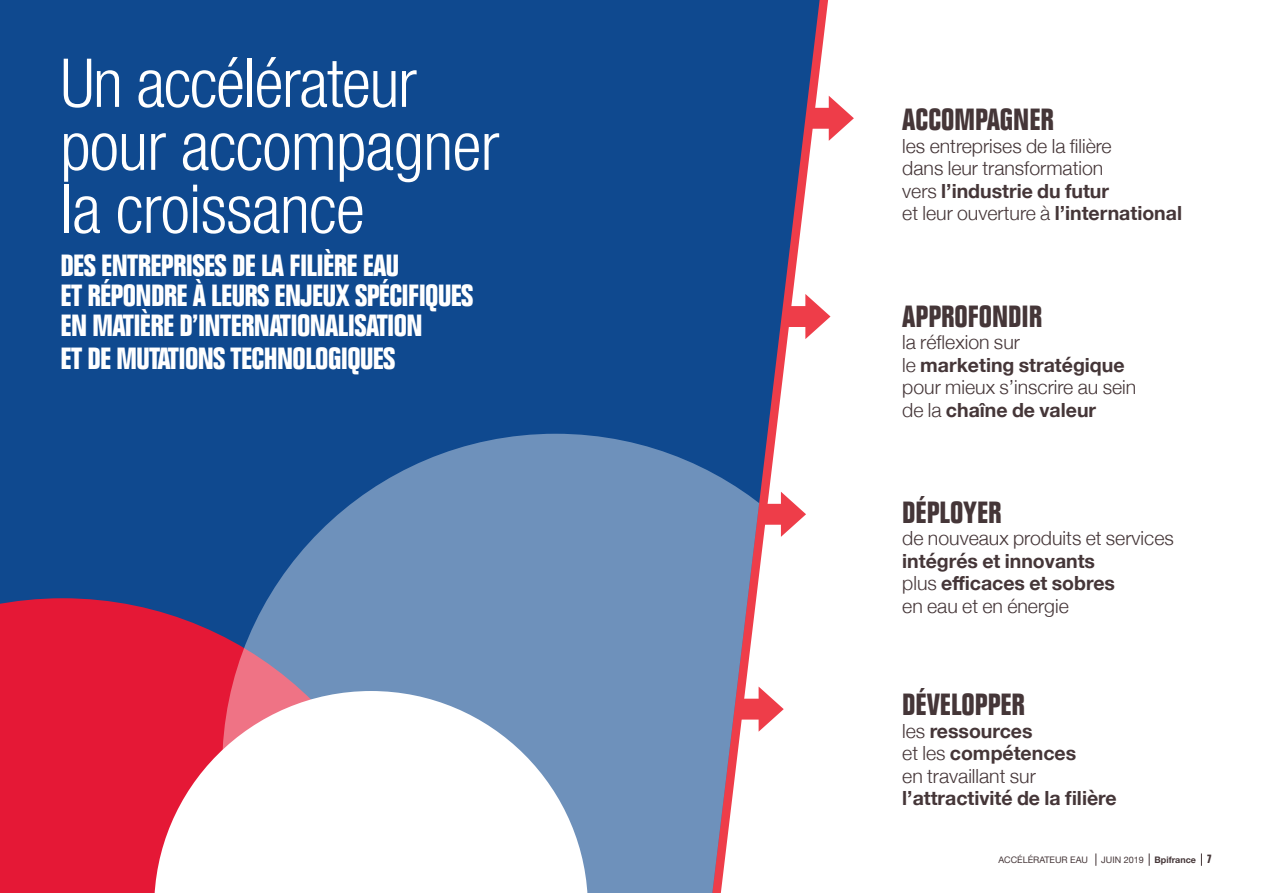
<style>
.page{position:relative;width:1263px;height:893px;background:#fff}
.page>*{position:absolute;margin:0;border:0;box-sizing:border-box;transform-origin:0 0}
.t1{font:300 condensed 67.5px/63px "Helvetica Neue";letter-spacing:-.01em;color:#fff}
.t2{font:700 condensed 30px/30px "Folio";letter-spacing:-.02em;color:#fff}
.t3{font:700 condensed 30px "Folio";color:#453638}
.t4{font:300 19.5px/22.5px "Helvetica Neue";color:#453638}
.t5{font:700 19.5px/22.5px "Helvetica Neue";color:#453638}
.t6{font:700 9px "Helvetica Neue";color:#453638}
.t7{font:9px "Helvetica Neue";color:#453638}
.s1{font-weight:700}
.s2{font-weight:300}
.s3{font-weight:400}
.s4{font-family:"Folio";font-stretch:condensed;font-size:12px}
</style>
<div class="page">
<svg style="left:820px;top:96px;width:34px;height:45px"></svg>
<svg style="left:820px;top:307px;width:10px;height:19px"></svg>
<div style="left:0;top:0;width:820px;height:598px;background:#0f498f"></div>
<div style="left:0;top:598px;width:222px;height:295px;background:#e51836"></div>
<svg style="left:154px;top:691px;width:68px;height:202px;fill:#e51836"></svg>
<svg style="left:222px;top:434px;width:598px;height:459px;fill:#6e91bb"></svg>
<svg style="left:1095px;top:853px;width:1px;height:13px"></svg>
<svg style="left:1149px;top:853px;width:1px;height:13px"></svg>
<svg style="left:1201px;top:853px;width:1px;height:13px"></svg>
<h1 class="t1" style="left:61px;top:51px;width:440px">Un accélérateur pour accompagner la croissance</h1>
<h2 class="t2" style="left:61px;top:251px;width:414px">DES ENTREPRISES DE LA FILIÈRE EAU<br>ET RÉPONDRE À LEURS ENJEUX SPÉCIFIQUES<br>EN MATIÈRE D’INTERNATIONALISATION</h2>
<h2 class="t2" style="left:61px;top:344px;width:336px">ET DE MUTATIONS TECHNOLOGIQUES</h2>
<h2 class="t3" style="left:902px;top:103px;width:153px">ACCOMPAGNER</h2>
<p class="t4" style="left:902px;top:133px;width:281px">les entreprises de la filière<br>dans leur transformation<br>vers <span class="s1">l’industrie du futur<br></span>et leur ouverture à <span class="s1">l’international</span></p>
<h2 class="t3" style="left:902px;top:300px;width:141px">APPROFONDIR</h2>
<p class="t4" style="left:902px;top:330px;width:235px">la réflexion sur<br>le <span class="s1">marketing stratégique </span>pour mieux s’inscrire au sein de la <span class="s1">chaîne de valeur</span></p>
<h2 class="t3" style="left:902px;top:495px;width:101px">DÉPLOYER</h2>
<p class="t4" style="left:902px;top:525px;width:273px">de nouveaux produits et services</p>
<p class="t5" style="left:902px;top:550px;width:214px">intégrés et innovants <span class="s2">plus</span> efficaces et sobres <span class="s2">en eau et en énergie</span></p>
<h2 class="t3" style="left:902px;top:688px;width:124px">DÉVELOPPER</h2>
<p class="t4" style="left:902px;top:718px;width:176px">les <span class="s1">ressources<br></span>et les <span class="s1">compétences </span>en travaillant sur</p>
<p class="t5" style="left:902px;top:788px;width:216px">l’attractivité de la filière</p>
<p class="t7" style="left:998px;top:853px;width:91px">ACCÉLÉRATEUR EAU</p>
<p class="t6" style="left:1101px;top:852px;width:112px"><span class="s3">JUIN 2019</span> Bpifrance <span class="s4">7</span></p>
</div>
